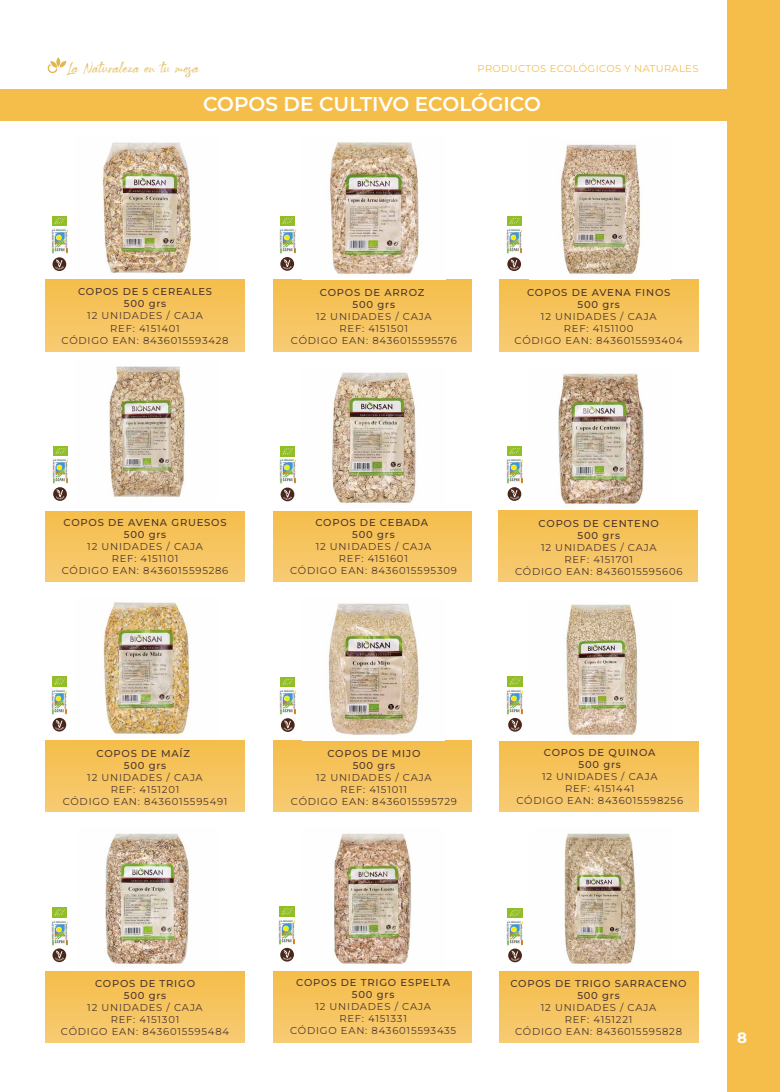
<style>
.page{position:relative;width:780px;height:1092px;background:#fff}
.page>*{position:absolute;margin:0;border:0;box-sizing:border-box;transform-origin:0 0}
.t1{font:600 20px "Montserrat";color:#fff}
.t2{font:100 15px "Montserrat";color:#fff}
.t3{font:13.75px "Spartwell";letter-spacing:.035em;color:#e2b74d}
.t4{font:100 10px/12px "Montserrat";letter-spacing:.075em;color:#4e3730;text-align:center}
.t5{font:100 10px "Montserrat";letter-spacing:.035em;color:#f5be4a}
</style>
<div class="page">
<div style="left:500px;top:971px;width:198px;height:71px;background:linear-gradient(to bottom,#f5be4a,#f7cb73)"></div>
<div style="left:273px;top:971px;width:198px;height:71px;background:linear-gradient(to bottom,#f5be4a,#f7cb73)"></div>
<div style="left:46px;top:971px;width:198px;height:71px;background:linear-gradient(to bottom,#f5be4a,#f7cb73)"></div>
<div style="left:499px;top:741px;width:199px;height:70px;background:linear-gradient(to bottom,#f5be4b,#f7cb72)"></div>
<div style="left:273px;top:740px;width:198px;height:71px;background:linear-gradient(to bottom,#f5be4a,#f7cb73)"></div>
<div style="left:46px;top:740px;width:198px;height:71px;background:linear-gradient(to bottom,#f5be4a,#f7cb73)"></div>
<div style="left:498px;top:510px;width:200px;height:71px;background:linear-gradient(to bottom,#f5be4a,#f7cb73)"></div>
<div style="left:273px;top:511px;width:198px;height:70px;background:linear-gradient(to bottom,#f5be4b,#f7cb72)"></div>
<div style="left:46px;top:511px;width:198px;height:70px;background:linear-gradient(to bottom,#f5be4b,#f7cb72)"></div>
<div style="left:500px;top:280px;width:198px;height:71px;background:linear-gradient(to bottom,#f5be4b,#f7cb73)"></div>
<div style="left:273px;top:280px;width:198px;height:71px;background:linear-gradient(to bottom,#f5be4b,#f7cb73)"></div>
<div style="left:46px;top:280px;width:198px;height:71px;background:linear-gradient(to bottom,#f5be4b,#f7cb73)"></div>
<img style="left:564px;top:833px;width:72px;height:131px">
<img style="left:333px;top:833px;width:79px;height:131px">
<img style="left:105px;top:833px;width:84px;height:133px">
<img style="left:566px;top:604px;width:72px;height:131px">
<img style="left:328px;top:603px;width:91px;height:132px">
<img style="left:103px;top:602px;width:87px;height:133px">
<img style="left:558px;top:373px;width:86px;height:133px">
<img style="left:331px;top:372px;width:85px;height:132px">
<img style="left:109px;top:366px;width:76px;height:131px">
<img style="left:560px;top:144px;width:82px;height:131px">
<img style="left:330px;top:142px;width:89px;height:133px">
<img style="left:103px;top:142px;width:88px;height:132px">
<img style="left:508px;top:908px;width:14px;height:9px">
<img style="left:507px;top:920px;width:15px;height:26px">
<svg style="left:280px;top:947px;width:14px;height:14px"></svg>
<img style="left:280px;top:906px;width:14px;height:10px">
<img style="left:279px;top:919px;width:15px;height:26px">
<svg style="left:52px;top:948px;width:14px;height:14px"></svg>
<img style="left:53px;top:907px;width:14px;height:10px">
<img style="left:52px;top:920px;width:15px;height:26px">
<svg style="left:508px;top:718px;width:14px;height:13px"></svg>
<img style="left:508px;top:677px;width:14px;height:9px">
<img style="left:507px;top:689px;width:15px;height:26px">
<svg style="left:281px;top:718px;width:13px;height:14px"></svg>
<img style="left:281px;top:677px;width:14px;height:9px">
<img style="left:279px;top:689px;width:16px;height:26px">
<svg style="left:52px;top:717px;width:14px;height:14px"></svg>
<img style="left:52px;top:676px;width:14px;height:10px">
<img style="left:51px;top:689px;width:16px;height:26px">
<svg style="left:507px;top:487px;width:14px;height:14px"></svg>
<img style="left:507px;top:446px;width:15px;height:9px">
<img style="left:506px;top:458px;width:16px;height:26px">
<svg style="left:280px;top:487px;width:14px;height:14px"></svg>
<img style="left:280px;top:446px;width:14px;height:10px">
<img style="left:279px;top:459px;width:16px;height:26px">
<svg style="left:53px;top:487px;width:14px;height:14px"></svg>
<img style="left:53px;top:446px;width:14px;height:9px">
<img style="left:52px;top:458px;width:16px;height:26px">
<svg style="left:507px;top:257px;width:14px;height:14px"></svg>
<img style="left:507px;top:216px;width:14px;height:10px">
<img style="left:506px;top:229px;width:16px;height:25px">
<svg style="left:280px;top:257px;width:14px;height:14px"></svg>
<img style="left:280px;top:216px;width:14px;height:9px">
<img style="left:279px;top:228px;width:16px;height:26px">
<svg style="left:53px;top:257px;width:13px;height:14px"></svg>
<img style="left:53px;top:216px;width:14px;height:10px">
<img style="left:52px;top:229px;width:15px;height:25px">
<svg style="left:508px;top:948px;width:14px;height:14px"></svg>
<div style="left:727px;top:0;width:53px;height:1091px;background:#f5be4a"></div>
<div style="left:0;top:89px;width:780px;height:31px;background:#f5be4a"></div>
<svg style="left:48px;top:57px;width:18px;height:16px"></svg>
<h3 class="t3" style="left:68px;top:60px;width:133px">La Naturaleza en tu mesa</h3>
<p class="t5" style="left:477px;top:62px;width:222px">PRODUCTOS ECOLÓGICOS Y NATURALES</p>
<h1 class="t1" style="left:203px;top:90px;width:339px">COPOS DE CULTIVO ECOLÓGICO</h1>
<p class="t4" style="left:62px;top:285px;width:169px">COPOS DE 5 CEREALES<br>500 grs<br>12 UNIDADES / CAJA<br>REF: 4151401<br>CÓDIGO EAN: 8436015593428</p>
<p class="t4" style="left:291px;top:286px;width:167px">COPOS DE ARROZ<br>500 grs<br>12 UNIDADES / CAJA<br>REF: 4151501<br>CÓDIGO EAN: 8436015595576</p>
<p class="t4" style="left:514px;top:286px;width:170px">COPOS DE AVENA FINOS<br>500 grs<br>12 UNIDADES / CAJA<br>REF: 4151100<br>CÓDIGO EAN: 8436015593404</p>
<p class="t4" style="left:62px;top:516px;width:168px">COPOS DE AVENA GRUESOS<br>500 grs<br>12 UNIDADES / CAJA<br>REF: 4151101<br>CÓDIGO EAN: 8436015595286</p>
<p class="t4" style="left:290px;top:516px;width:168px">COPOS DE CEBADA<br>500 grs<br>12 UNIDADES / CAJA<br>REF: 4151601<br>CÓDIGO EAN: 8436015595309</p>
<p class="t4" style="left:515px;top:516px;width:169px">COPOS DE CENTENO<br>500 grs<br>12 UNIDADES / CAJA<br>REF: 4151701<br>CÓDIGO EAN: 8436015595606</p>
<p class="t4" style="left:63px;top:746px;width:166px">COPOS DE MAÍZ<br>500 grs<br>12 UNIDADES / CAJA<br>REF: 4151201<br>CÓDIGO EAN: 8436015595491</p>
<p class="t4" style="left:291px;top:746px;width:168px">COPOS DE MIJO<br>500 grs<br>12 UNIDADES / CAJA<br>REF: 4151011<br>CÓDIGO EAN: 8436015595729</p>
<p class="t4" style="left:516px;top:745px;width:168px">COPOS DE QUINOA<br>500 grs<br>12 UNIDADES / CAJA<br>REF: 4151441<br>CÓDIGO EAN: 8436015598256</p>
<p class="t4" style="left:61px;top:976px;width:170px">COPOS DE TRIGO<br>500 grs<br>12 UNIDADES / CAJA<br>REF: 4151301<br>CÓDIGO EAN: 8436015595484</p>
<p class="t4" style="left:290px;top:975px;width:168px">COPOS DE TRIGO ESPELTA<br>500 grs<br>12 UNIDADES / CAJA<br>REF: 4151331<br>CÓDIGO EAN: 8436015593435</p>
<p class="t4" style="left:510px;top:977px;width:178px">COPOS DE TRIGO SARRACENO<br>500 grs<br>12 UNIDADES / CAJA<br>REF: 4151221<br>CÓDIGO EAN: 8436015595828</p>
<h2 class="t2" style="left:737px;top:1027px;width:11px">8</h2>
</div>
